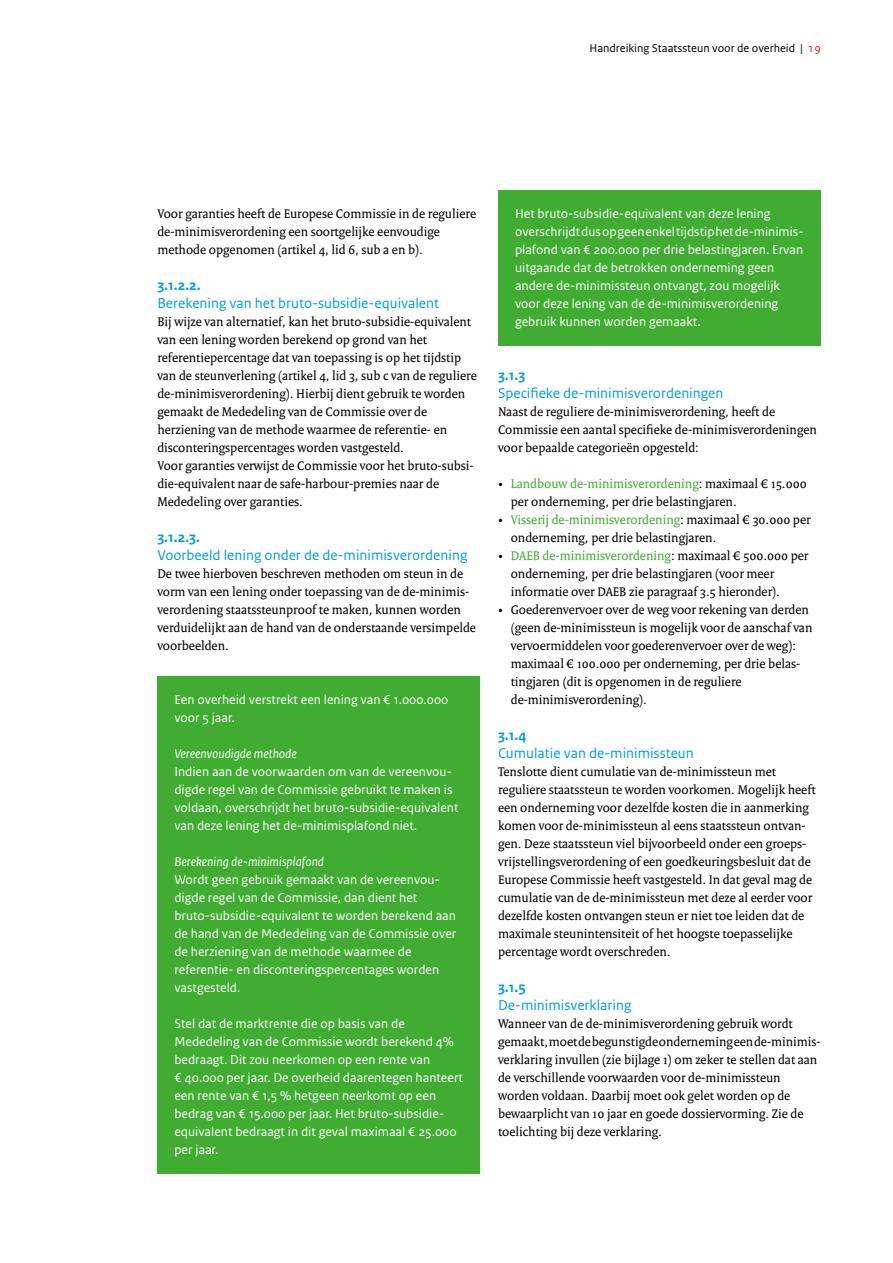
<style>
.page{position:relative;width:893px;height:1263px;background:#fff}
.page>*{position:absolute;margin:0;border:0;box-sizing:border-box;transform-origin:0 0}
._05_RO_Alineakop_San{font:15px/18px "Rijksoverheid Sans Text";color:#009de2}
._05_RO_Alineakop_San-2{font:700 15px "Rijksoverheid Sans Text";color:#009de2}
._10_RO_Broodtekst_Se{font:13.5px/18px "Rijksoverheid Serif";color:#000}
._21_RO_Kader_Broodte{font:13.5px/18px "Rijksoverheid Sans Text";color:#fff}
._21_RO_Kader_Broodte-2{font:italic 13.5px "Rijksoverheid Sans Text";color:#fff}
.t1{font:12px "Rijksoverheid Sans Text";color:#000}
.s1{color:#e31b0e}
.s2{font-weight:700}
.s3{color:#41ac32}
</style>
<div class="page">
<div style="left:157px;top:676px;width:323px;height:65px;background:#41ac32"></div>
<div style="left:157px;top:730px;width:323px;height:47px;background:#41ac32"></div>
<div style="left:157px;top:748px;width:323px;height:101px;background:#41ac32"></div>
<div style="left:157px;top:838px;width:323px;height:47px;background:#41ac32"></div>
<div style="left:157px;top:856px;width:323px;height:155px;background:#41ac32"></div>
<div style="left:157px;top:1000px;width:323px;height:173px;background:#41ac32"></div>
<div style="left:498px;top:190px;width:323px;height:155px;background:#41ac32"></div>
<p class="t1" style="left:589px;top:41px;width:233px">Handreiking Staatssteun voor de overheid | <span class="s1">19</span></p>
<p class="_10_RO_Broodtekst_Se" style="left:157px;top:204px;width:320px">Voor garanties heeft de Europese Commissie in de reguliere de-minimisverordening een soortgelijke eenvoudige methode opgenomen (artikel 4, lid 6, sub a en b).</p>
<p class="_05_RO_Alineakop_San" style="left:157px;top:276px;width:283px"><span class="s2">3.1.2.2.<br></span>Berekening van het bruto-subsidie-equivalent</p>
<p class="_10_RO_Broodtekst_Se" style="left:157px;top:312px;width:321px">Bij wijze van alternatief, kan het bruto-subsidie-equivalent van een lening worden berekend op grond van het referentiepercentage dat van toepassing is op het tijdstip van de steunverlening (artikel 4, lid 3, sub c van de reguliere de-minimisverordening). Hierbij dient gebruik te worden gemaakt de Mededeling van de Commissie over de herziening van de methode waarmee de referentie- en disconteringspercentages worden vastgesteld.</p>
<p class="_10_RO_Broodtekst_Se" style="left:157px;top:456px;width:318px">Voor garanties verwijst de Commissie voor het bruto-subsi&shy;die-equivalent naar de safe-harbour-premies naar de<br>Mededeling over garanties.</p>
<p class="_05_RO_Alineakop_San" style="left:157px;top:528px;width:312px"><span class="s2">3.1.2.3.<br></span>Voorbeeld lening onder de de-minimisverordening</p>
<p class="_10_RO_Broodtekst_Se" style="left:157px;top:564px;width:320px">De twee hierboven beschreven methoden om steun in de vorm van een lening onder toepassing van de de-minimis&shy;verordening staatssteunproof te maken, kunnen worden verduidelijkt aan de hand van de onderstaande versimpelde voorbeelden.</p>
<p class="_21_RO_Kader_Broodte" style="left:174px;top:691px;width:276px">Een overheid verstrekt een lening van € 1.000.000 voor 5 jaar.</p>
<p class="_21_RO_Kader_Broodte-2" style="left:174px;top:746px;width:124px">Vereenvoudigde methode</p>
<p class="_21_RO_Kader_Broodte" style="left:174px;top:763px;width:286px">Indien aan de voorwaarden om van de vereenvou‑ digde regel van de Commissie gebruikt te maken is voldaan, overschrijdt het bruto-subsidie-equivalent van deze lening het de-minimisplafond niet.</p>
<p class="_21_RO_Kader_Broodte-2" style="left:174px;top:854px;width:151px">Berekening de-minimisplafond</p>
<p class="_21_RO_Kader_Broodte" style="left:174px;top:871px;width:284px">Wordt geen gebruik gemaakt van de vereenvou‑ digde regel van de Commissie, dan dient het bruto-subsidie-equivalent te worden berekend aan de hand van de Mededeling van de Commissie over de herziening van de methode waarmee de referentie- en disconteringspercentages worden vastgesteld.</p>
<p class="_21_RO_Kader_Broodte" style="left:174px;top:1015px;width:290px">Stel dat de marktrente die op basis van de Mededeling van de Commissie wordt berekend 4% bedraagt. Dit zou neerkomen op een rente van<br>€ 40.000 per jaar. De overheid daarentegen hanteert een rente van € 1,5 % hetgeen neerkomt op een bedrag van € 15.000 per jaar. Het bruto-subsidie&shy;equivalent bedraagt in dit geval maximaal € 25.000 per jaar.</p>
<p class="_21_RO_Kader_Broodte" style="left:515px;top:205px;width:290px">Het bruto-subsidie-equivalent van deze lening overschrijdt dus op geen enkel tijdstip het de-minimis&shy;plafond van € 200.000 per drie belastingjaren. Ervan uitgaande dat de betrokken onderneming geen andere de-minimissteun ontvangt, zou mogelijk voor deze lening van de de-minimisverordening gebruik kunnen worden gemaakt.</p>
<p class="_05_RO_Alineakop_San-2" style="left:498px;top:366px;width:29px">3.1.3</p>
<p class="_05_RO_Alineakop_San" style="left:498px;top:384px;width:227px">Specifieke de-minimisverordeningen</p>
<p class="_10_RO_Broodtekst_Se" style="left:498px;top:402px;width:320px">Naast de reguliere de-minimisverordening, heeft de<br>Commissie een aantal specifieke de-minimisverordeningen voor bepaalde categorieën opgesteld:</p>
<p class="_10_RO_Broodtekst_Se" style="left:511px;top:474px;width:297px;text-indent:-13px">• <span class="s3">Landbouw de-minimisverordening</span>: maximaal € 15.000 per onderneming, per drie belastingjaren.</p>
<p class="_10_RO_Broodtekst_Se" style="left:511px;top:510px;width:301px;text-indent:-13px">• <span class="s3">Visserij de-minimisverordening</span>: maximaal € 30.000 per onderneming, per drie belastingjaren.</p>
<p class="_10_RO_Broodtekst_Se" style="left:511px;top:546px;width:299px;text-indent:-13px">• <span class="s3">DAEB de-minimisverordening</span>: maximaal € 500.000 per onderneming, per drie belastingjaren (voor meer informatie over DAEB zie paragraaf 3.5 hieronder).</p>
<p class="_10_RO_Broodtekst_Se" style="left:511px;top:600px;width:303px;text-indent:-13px">• Goederenvervoer over de weg voor rekening van derden (geen de-minimissteun is mogelijk voor de aanschaf van vervoermiddelen voor goederenvervoer over de weg): maximaal € 100.000 per onderneming, per drie belas&shy;tingjaren (dit is opgenomen in de reguliere de-minimisverordening).</p>
<p class="_05_RO_Alineakop_San-2" style="left:498px;top:726px;width:30px">3.1.4</p>
<p class="_05_RO_Alineakop_San" style="left:498px;top:744px;width:197px">Cumulatie van de-minimissteun</p>
<p class="_10_RO_Broodtekst_Se" style="left:498px;top:762px;width:319px">Tenslotte dient cumulatie van de-minimissteun met reguliere staatssteun te worden voorkomen. Mogelijk heeft een onderneming voor dezelfde kosten die in aanmerking komen voor de-minimissteun al eens staatssteun ontvan&shy;gen. Deze staatssteun viel bijvoorbeeld onder een groeps&shy;vrijstellingsverordening of een goedkeuringsbesluit dat de Europese Commissie heeft vastgesteld. In dat geval mag de cumulatie van de de-minimissteun met deze al eerder voor dezelfde kosten ontvangen steun er niet toe leiden dat de maximale steunintensiteit of het hoogste toepasselijke percentage wordt overschreden.</p>
<p class="_05_RO_Alineakop_San-2" style="left:498px;top:978px;width:30px">3.1.5</p>
<p class="_05_RO_Alineakop_San" style="left:498px;top:996px;width:135px">De-minimisverklaring</p>
<p class="_10_RO_Broodtekst_Se" style="left:498px;top:1014px;width:324px">Wanneer van de de-minimisverordening gebruik wordt gemaakt, moet de begunstigde onderneming een de-minimis&shy;verklaring invullen (zie bijlage 1) om zeker te stellen dat aan de verschillende voorwaarden voor de-minimissteun worden voldaan. Daarbij moet ook gelet worden op de bewaarplicht van 10 jaar en goede dossiervorming. Zie de toelichting bij deze verklaring.</p>
</div>
